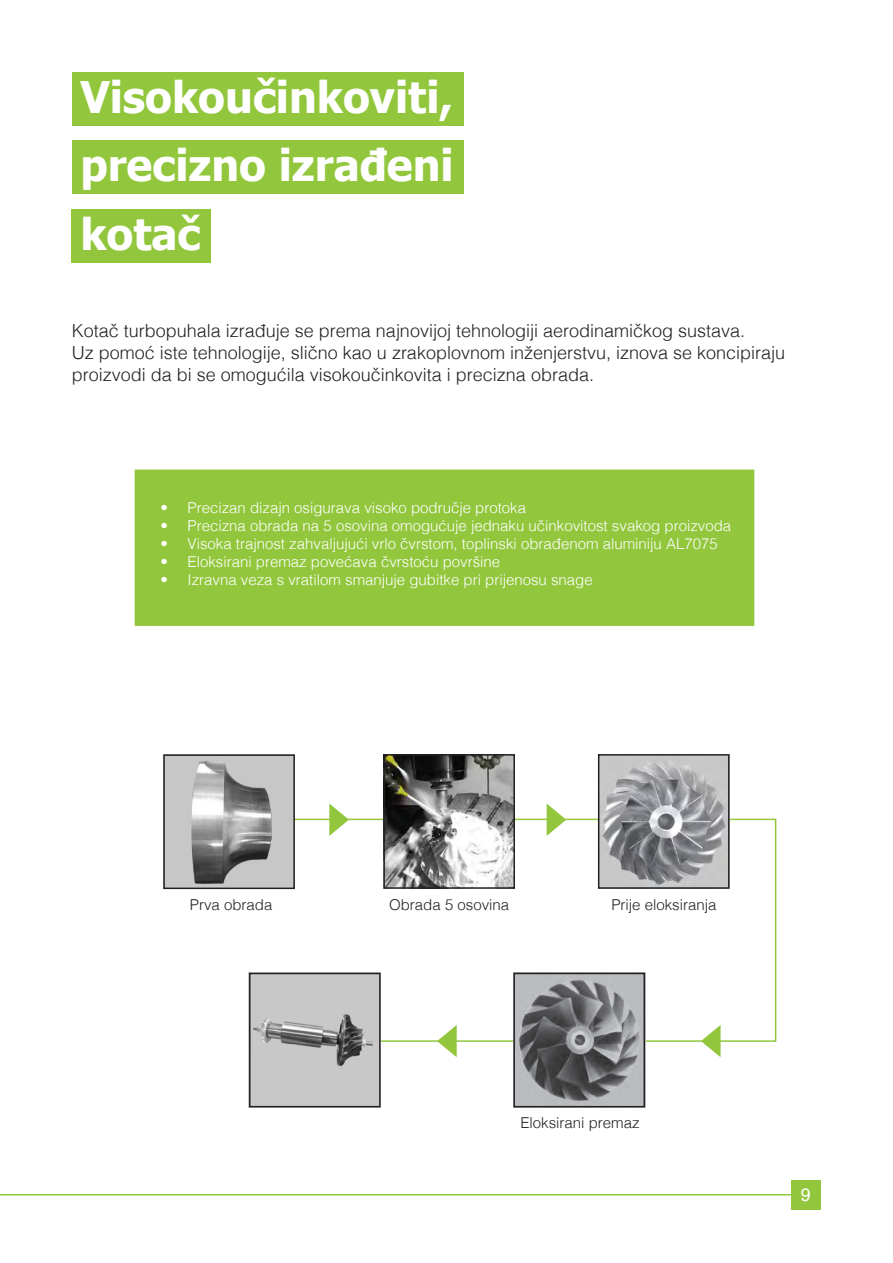
<style>
.page{position:relative;width:893px;height:1263px;background:#fff}
.page>*{position:absolute;margin:0;border:0;box-sizing:border-box;transform-origin:0 0}
.t1{font:700 43.5px "Tahoma";color:#fff}
.t2{font:300 18px/21.6px "Helvetica";color:#231f20}
.t3{font:18px "Helvetica";color:#fff}
.t4{font:300 15px "Helvetica";color:#fff}
.t5{font:300 15px "Helvetica";color:#231f20}
</style>
<div class="page">
<svg style="left:275px;top:818px;width:502px;height:224px"></svg>
<div style="left:135px;top:470px;width:619px;height:156px;background:#92c73d"></div>
<svg style="left:437px;top:1025px;width:20px;height:32px"></svg>
<svg style="left:701px;top:1025px;width:20px;height:32px"></svg>
<hr style="left:0;top:1194px;width:796px;height:1px;background:#92c73d">
<div style="left:791px;top:1180px;width:30px;height:30px;background:#92c73d"></div>
<img style="left:516px;top:976px;width:126px;height:128px">
<div style="left:513px;top:973px;width:132px;height:134px;border:2px solid #231f20"></div>
<img style="left:601px;top:754px;width:129px;height:135px">
<div style="left:598px;top:754px;width:131px;height:135px;border:2px solid #231f20"></div>
<img style="left:166px;top:757px;width:126px;height:129px">
<div style="left:163px;top:754px;width:132px;height:135px;border:2px solid #231f20"></div>
<img style="left:386px;top:757px;width:126px;height:129px">
<div style="left:383px;top:754px;width:132px;height:135px;border:2px solid #231f20"></div>
<img style="left:252px;top:976px;width:126px;height:128px">
<div style="left:249px;top:973px;width:132px;height:134px;border:2px solid #231f20"></div>
<svg style="left:329px;top:803px;width:20px;height:33px"></svg>
<svg style="left:547px;top:804px;width:19px;height:32px"></svg>
<div style="left:72px;top:72px;width:391px;height:53px;background:#92c73d"></div>
<div style="left:72px;top:140px;width:391px;height:53px;background:#92c73d"></div>
<div style="left:72px;top:209px;width:139px;height:54px;background:#92c73d"></div>
<p class="t1" style="left:80px;top:67px;width:374px">Visokoučinkoviti,</p>
<p class="t1" style="left:80px;top:135px;width:375px">precizno izrađeni</p>
<p class="t1" style="left:80px;top:204px;width:122px">kotač</p>
<p class="t2" style="left:72px;top:319px;width:675px">Kotač turbopuhala izrađuje se prema najnovijoj tehnologiji aerodinamičkog sustava.</p>
<p class="t2" style="left:72px;top:340px;width:715px">Uz pomoć iste tehnologije, slično kao u zrakoplovnom inženjerstvu, iznova se koncipiraju proizvodi da bi se omogućila visokoučinkovita i precizna obrada.</p>
<p class="t4" style="left:161px;top:495px;width:367px">• Precizan dizajn osigurava visoko područje protoka</p>
<p class="t4" style="left:161px;top:513px;width:572px">• Precizna obrada na 5 osovina omogućuje jednaku učinkovitost svakog proizvoda</p>
<p class="t4" style="left:161px;top:531px;width:559px">• Visoka trajnost zahvaljujući vrlo čvrstom, toplinski obrađenom aluminiju AL7075</p>
<p class="t4" style="left:161px;top:549px;width:341px">• Eloksirani premaz povećava čvrstoću površine</p>
<p class="t4" style="left:161px;top:567px;width:434px">• Izravna veza s vratilom smanjuje gubitke pri prijenosu snage</p>
<p class="t5" style="left:190px;top:892px;width:84px">Prva obrada</p>
<p class="t5" style="left:389px;top:892px;width:122px">Obrada 5 osovina</p>
<p class="t5" style="left:611px;top:892px;width:107px">Prije eloksiranja</p>
<p class="t5" style="left:520px;top:1110px;width:121px">Eloksirani premaz</p>
<p class="t3" style="left:801px;top:1180px;width:12px">9</p>
</div>
